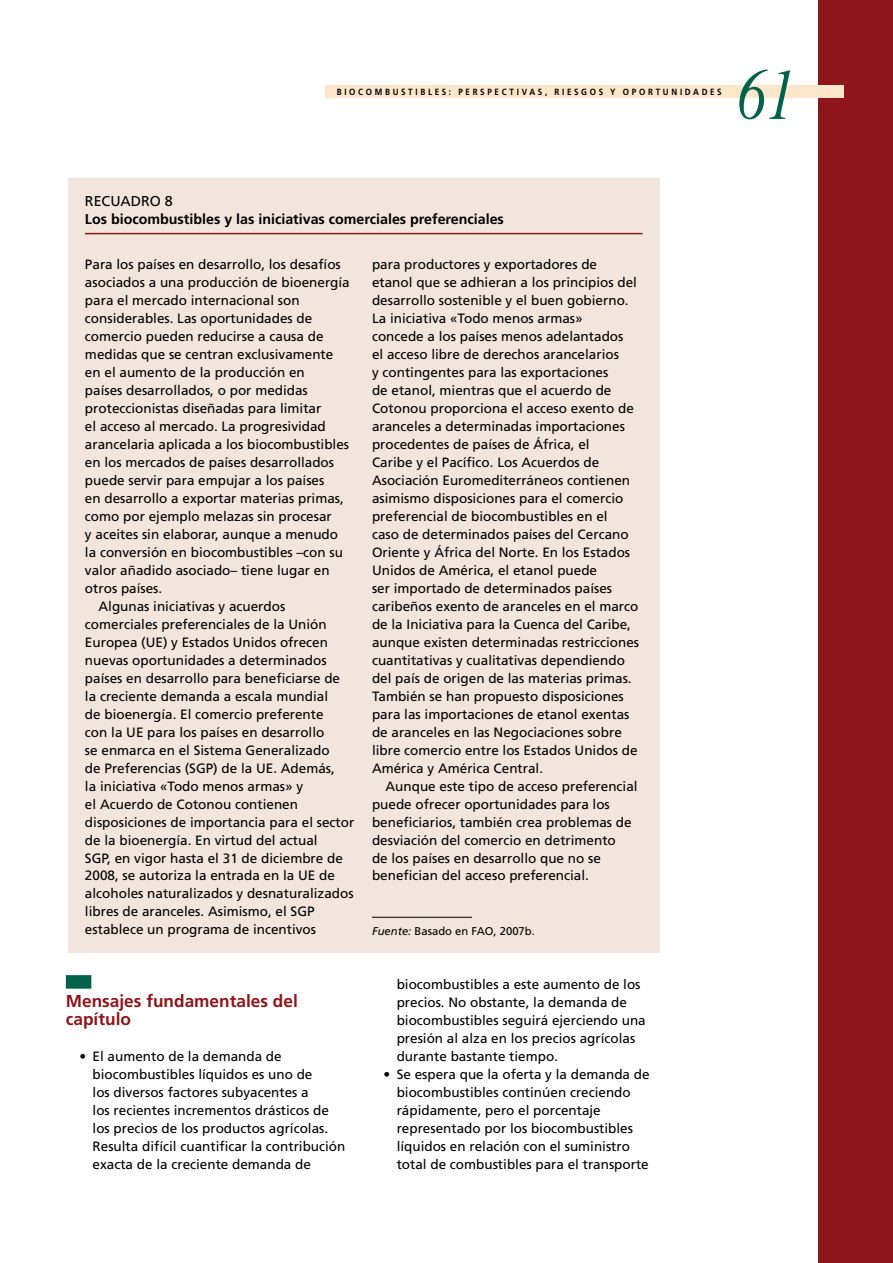
<style>
.page{position:relative;width:893px;height:1263px;background:#fff}
.page>*{position:absolute;margin:0;border:0;box-sizing:border-box;transform-origin:0 0}
.t1{font:italic 72px "Times";color:#00614b;scale:.8 1}
.t2{font:700 17.25px/18px "Frutiger LT Std";color:#8e161b}
.t3{font:700 14.25px "Frutiger LT Std";color:#000}
.t4{font:14.25px "Frutiger LT Std";color:#000}
.t5{font:13.5px/18px "Frutiger LT Std";color:#000}
.t6{font:11.25px "Frutiger LT Std";color:#000}
.t7{font:700 9px "Frutiger LT Std";letter-spacing:.33em;color:#000;scale:.9 1}
.s1{font-style:italic}
</style>
<div class="page">
<div style="left:818px;top:0;width:75px;height:1263px;background:#8e161b"></div>
<div style="left:325px;top:85px;width:519px;height:13px;background:#fde6ca"></div>
<div style="left:66px;top:975px;width:25px;height:14px;background:#00614b"></div>
<div style="left:68px;top:235px;width:591px;height:718px;background:#f2e5de"></div>
<hr style="left:372px;top:917px;width:100px;height:1px;background:#000">
<div style="left:68px;top:179px;width:591px;height:56px;background:#f2e5de"></div>
<hr style="left:85px;top:233px;width:557px;height:1px;background:#8e161b">
<p class="t7" style="left:337px;top:88px;width:429px">BIOCOMBUSTIBLES: PERSPECTIVAS, RIESGOS Y OPORTUNIDADES</p>
<h1 class="t1" style="left:737px;top:69px;width:74px">61</h1>
<p class="t4" style="left:85px;top:195px;width:89px">RECUADRO 8</p>
<p class="t3" style="left:85px;top:213px;width:420px">Los biocombustibles y las iniciativas comerciales preferenciales</p>
<p class="t5" style="left:85px;top:256px;width:257px">Para los países en desarrollo, los desafíos</p>
<p class="t5" style="left:85px;top:274px;width:266px">asociados a una producción de bioenergía</p>
<p class="t5" style="left:85px;top:292px;width:216px">para el mercado internacional son</p>
<p class="t5" style="left:85px;top:310px;width:229px">considerables. Las oportunidades de</p>
<p class="t5" style="left:85px;top:328px;width:240px">comercio pueden reducirse a causa de</p>
<p class="t5" style="left:85px;top:346px;width:250px">medidas que se centran exclusivamente</p>
<p class="t5" style="left:85px;top:364px;width:221px">en el aumento de la producción en</p>
<p class="t5" style="left:85px;top:382px;width:224px">países desarrollados, o por medidas</p>
<p class="t5" style="left:85px;top:400px;width:238px">proteccionistas diseñadas para limitar</p>
<p class="t5" style="left:85px;top:418px;width:242px">el acceso al mercado. La progresividad</p>
<p class="t5" style="left:85px;top:436px;width:266px">arancelaria aplicada a los biocombustibles</p>
<p class="t5" style="left:85px;top:453px;width:251px">en los mercados de países desarrollados</p>
<p class="t5" style="left:85px;top:471px;width:241px">puede servir para empujar a los países</p>
<p class="t5" style="left:85px;top:489px;width:260px">en desarrollo a exportar materias primas,</p>
<p class="t5" style="left:85px;top:507px;width:248px">como por ejemplo melazas sin procesar</p>
<p class="t5" style="left:85px;top:525px;width:255px">y aceites sin elaborar, aunque a menudo</p>
<p class="t5" style="left:85px;top:543px;width:260px">la conversión en biocombustibles –con su</p>
<p class="t5" style="left:85px;top:561px;width:246px">valor añadido asociado– tiene lugar en</p>
<p class="t5" style="left:85px;top:579px;width:79px">otros países.</p>
<p class="t5" style="left:98px;top:597px;width:188px">Algunas iniciativas y acuerdos</p>
<p class="t5" style="left:85px;top:615px;width:243px">comerciales preferenciales de la Unión</p>
<p class="t5" style="left:85px;top:633px;width:245px">Europea (UE) y Estados Unidos ofrecen</p>
<p class="t5" style="left:85px;top:651px;width:243px">nuevas oportunidades a determinados</p>
<p class="t5" style="left:85px;top:669px;width:257px">países en desarrollo para beneficiarse de</p>
<p class="t5" style="left:85px;top:687px;width:245px">la creciente demanda a escala mundial</p>
<p class="t5" style="left:85px;top:705px;width:240px">de bioenergía. El comercio preferente</p>
<p class="t5" style="left:85px;top:723px;width:241px">con la UE para los países en desarrollo</p>
<p class="t5" style="left:85px;top:741px;width:246px">se enmarca en el Sistema Generalizado</p>
<p class="t5" style="left:85px;top:759px;width:251px">de Preferencias (SGP) de la UE. Además,</p>
<p class="t5" style="left:85px;top:777px;width:220px">la iniciativa «Todo menos armas» y</p>
<p class="t5" style="left:85px;top:795px;width:215px">el Acuerdo de Cotonou contienen</p>
<p class="t5" style="left:85px;top:813px;width:271px">disposiciones de importancia para el sector</p>
<p class="t5" style="left:85px;top:831px;width:234px">de la bioenergía. En virtud del actual</p>
<p class="t5" style="left:85px;top:849px;width:259px">SGP, en vigor hasta el 31 de diciembre de</p>
<p class="t5" style="left:85px;top:867px;width:251px">2008, se autoriza la entrada en la UE de</p>
<p class="t5" style="left:85px;top:885px;width:270px">alcoholes naturalizados y desnaturalizados</p>
<p class="t5" style="left:85px;top:903px;width:231px">libres de aranceles. Asimismo, el SGP</p>
<p class="t5" style="left:85px;top:921px;width:233px">establece un programa de incentivos</p>
<p class="t2" style="left:66px;top:993px;width:233px">Mensajes fundamentales del capítulo</p>
<p class="t5" style="left:93px;top:1048px;width:254px;text-indent:-13px">• El aumento de la demanda de biocombustibles líquidos es uno de<br>los diversos factores subyacentes a<br>los recientes incrementos drásticos de los precios de los productos agrícolas.<br>Resulta difícil cuantificar la contribución exacta de la creciente demanda de</p>
<p class="t5" style="left:372px;top:256px;width:269px">para productores y exportadores de etanol que se adhieran a los principios del desarrollo sostenible y el buen gobierno.<br>La iniciativa «Todo menos armas»<br>concede a los países menos adelantados<br>el acceso libre de derechos arancelarios<br>y contingentes para las exportaciones<br>de etanol, mientras que el acuerdo de Cotonou proporciona el acceso exento de aranceles a determinadas importaciones procedentes de países de África, el<br>Caribe y el Pacífico. Los Acuerdos de Asociación Euromediterráneos contienen asimismo disposiciones para el comercio preferencial de biocombustibles en el<br>caso de determinados países del Cercano Oriente y África del Norte. En los Estados Unidos de América, el etanol puede<br>ser importado de determinados países caribeños exento de aranceles en el marco de la Iniciativa para la Cuenca del Caribe, aunque existen determinadas restricciones cuantitativas y cualitativas dependiendo del país de origen de las materias primas.<br>También se han propuesto disposiciones para las importaciones de etanol exentas de aranceles en las Negociaciones sobre libre comercio entre los Estados Unidos de América y América Central.</p>
<p class="t5" style="left:372px;top:777px;width:267px;text-indent:14px">Aunque este tipo de acceso preferencial puede ofrecer oportunidades para los beneficiarios, también crea problemas de desviación del comercio en detrimento<br>de los países en desarrollo que no se benefician del acceso preferencial.</p>
<p class="t6" style="left:372px;top:926px;width:164px"><span class="s1">Fuente:</span> Basado en FAO, 2007b.</p>
<p class="t5" style="left:397px;top:976px;width:251px">biocombustibles a este aumento de los precios. No obstante, la demanda de biocombustibles seguirá ejerciendo una presión al alza en los precios agrícolas durante bastante tiempo.</p>
<p class="t5" style="left:397px;top:1066px;width:254px;text-indent:-13px">• Se espera que la oferta y la demanda de biocombustibles continúen creciendo rápidamente, pero el porcentaje representado por los biocombustibles líquidos en relación con el suministro total de combustibles para el transporte</p>
</div>
